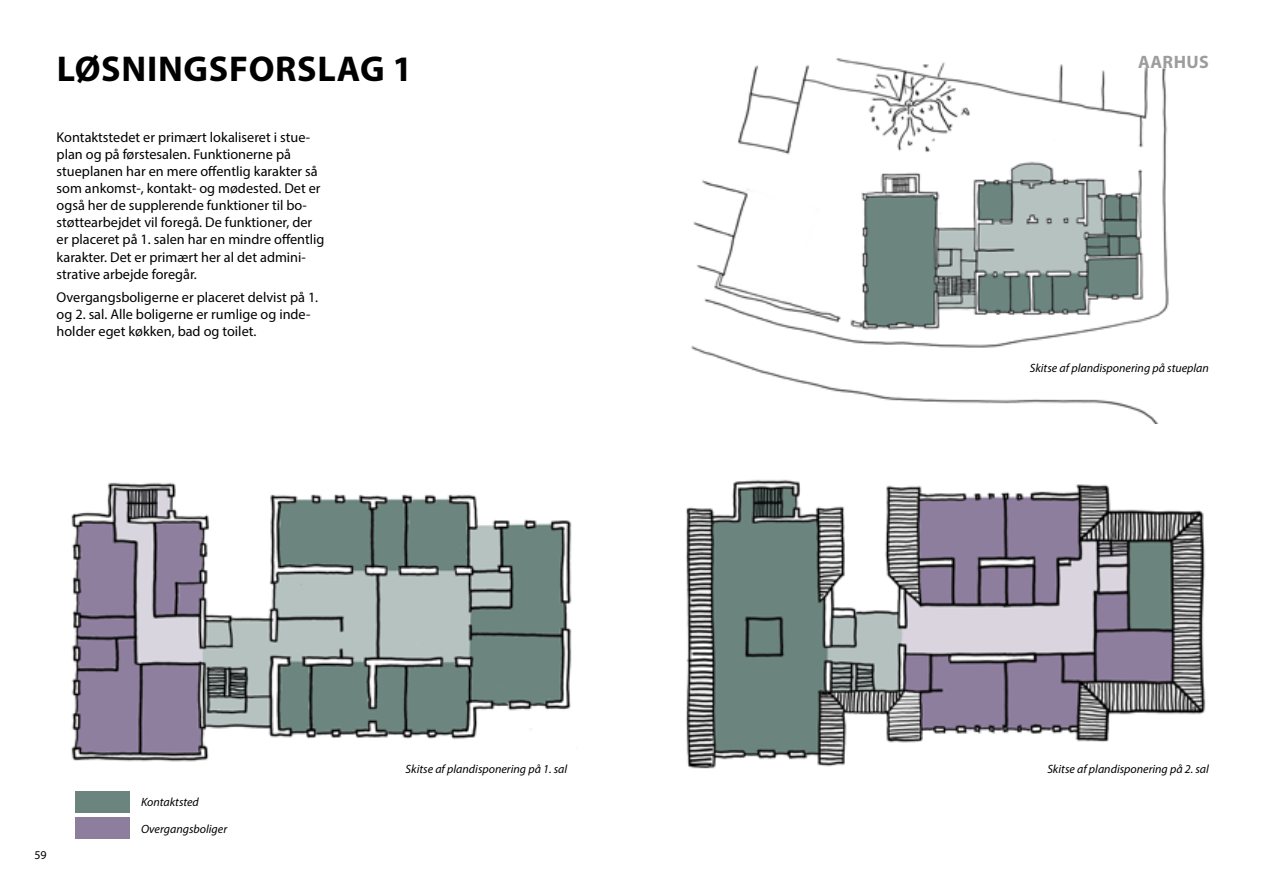
<style>
.page{position:relative;width:1263px;height:893px;background:#fff}
.page>*{position:absolute;margin:0;border:0;box-sizing:border-box;transform-origin:0 0}
.t1{font:700 36px "Myriad Pro";letter-spacing:.02em;color:#000}
.t2{font:700 18px "Myriad Pro";letter-spacing:.02em;color:#9d9d9c}
.t3{font:14.25px/17.1px "Myriad Pro";color:#000}
.t4{font:italic 12px "Myriad Pro";color:#000}
.t5{font:12px "Myriad Pro";color:#000}
</style>
<div class="page">
<img style="left:691px;top:58px;width:478px;height:365px">
<img style="left:686px;top:479px;width:520px;height:290px">
<img style="left:71px;top:482px;width:501px;height:280px">
<div style="left:75px;top:791px;width:55px;height:22px;background:#6c847e"></div>
<div style="left:75px;top:817px;width:55px;height:22px;background:#8e7e9d"></div>
<h1 class="t1" style="left:57px;top:45px;width:357px">LØSNINGSFORSLAG 1</h1>
<p class="t2" style="left:1138px;top:50px;width:72px">AARHUS</p>
<p class="t3" style="left:57px;top:128px;width:269px">Kontaktstedet er primært lokaliseret i stue&shy;plan og på førstesalen. Funktionerne på stueplanen har en mere offentlig karakter så som ankomst-, kontakt- og mødested. Det er også her de supplerende funktioner til bo&shy;støttearbejdet vil foregå. De funktioner, der er placeret på 1. salen har en mindre offentlig karakter. Det er primært her al det admini&shy;strative arbejde foregår.</p>
<p class="t3" style="left:57px;top:288px;width:263px">Overgangsboligerne er placeret delvist på 1. og 2. sal. Alle boligerne er rumlige og inde&shy;holder eget køkken, bad og toilet.</p>
<p class="t4" style="left:1030px;top:360px;width:181px">Skitse af plandisponering på stueplan</p>
<p class="t5" style="left:34px;top:848px;width:14px">59</p>
<p class="t4" style="left:141px;top:794px;width:59px">Kontaktsted</p>
<p class="t4" style="left:141px;top:822px;width:88px">Overgangsboliger</p>
<p class="t4" style="left:406px;top:761px;width:163px">Skitse af plandisponering på 1. sal</p>
<p class="t4" style="left:1047px;top:761px;width:163px">Skitse af plandisponering på 2. sal</p>
</div>
